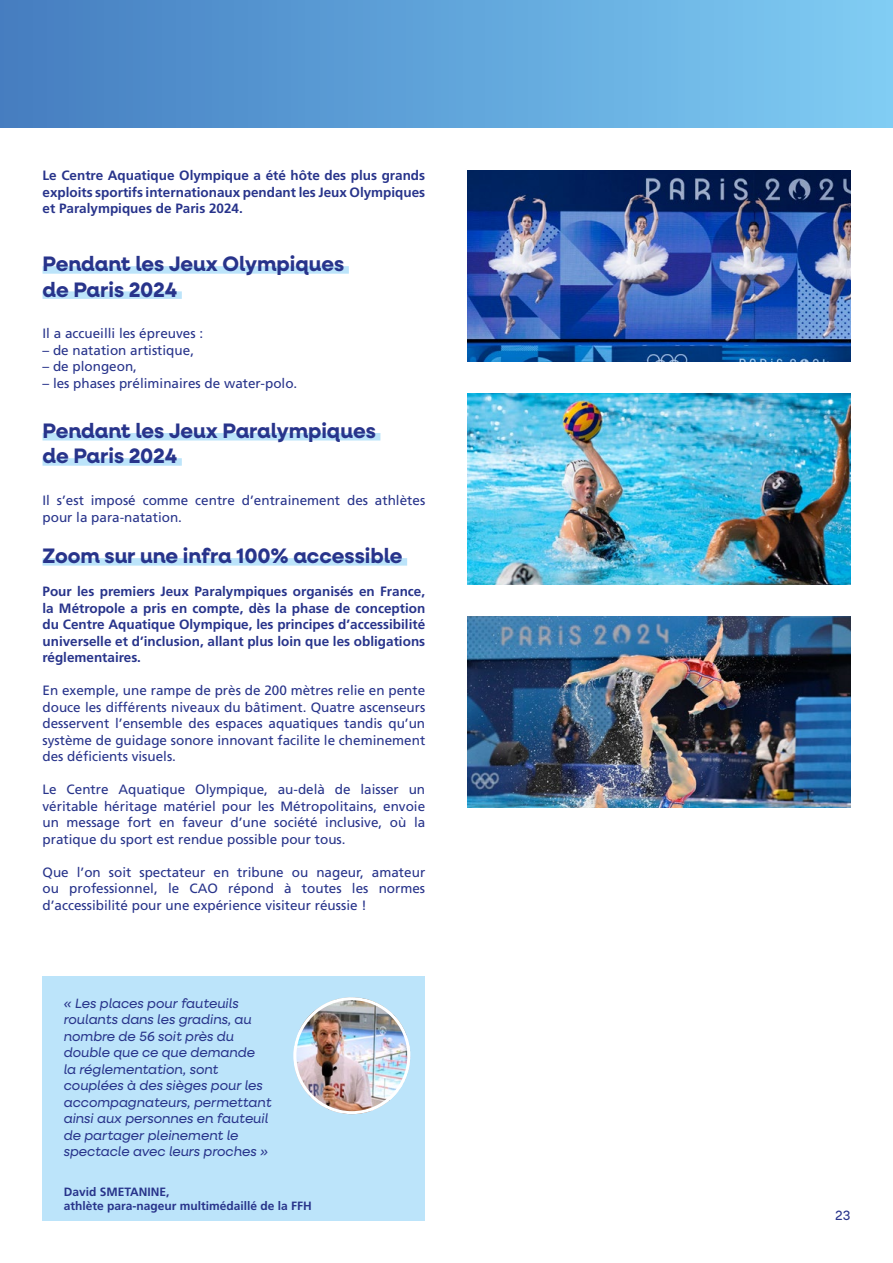
<style>
.page{position:relative;width:893px;height:1263px;background:#fff}
.page>*{position:absolute;margin:0;border:0;box-sizing:border-box;transform-origin:0 0}
.t1{font:700 21px/25.2px "Neulis Neue";color:#28348b}
.t2{font:13.5px/16.5px "Frutiger LT Pro";color:#28348b;text-align:justify}
.t3{font:700 13.5px/16.5px "Frutiger LT Pro";color:#28348b;text-align:justify}
.t4{font:italic 13.5px/16.5px "Neulis Neue";color:#28348b}
.t5{font:13.5px "Neulis Neue";color:#28348b}
.t6{font:700 12px/13.5px "Frutiger LT Pro";color:#28348b}
</style>
<div class="page">
<div style="left:43px;top:266px;width:306px;height:8px;background:#bce4fa"></div>
<div style="left:43px;top:291px;width:139px;height:8px;background:#bce4fa"></div>
<div style="left:43px;top:433px;width:337px;height:7px;background:#bce4fa"></div>
<div style="left:43px;top:458px;width:139px;height:8px;background:#bce4fa"></div>
<div style="left:43px;top:558px;width:364px;height:8px;background:#bce4fa"></div>
<img style="left:468px;top:393px;width:382px;height:192px">
<img style="left:468px;top:170px;width:382px;height:191px">
<img style="left:468px;top:617px;width:382px;height:191px">
<div style="left:43px;top:976px;width:382px;height:244px;background:#bce4fa"></div>
<img style="left:293px;top:997px;width:117px;height:117px;border-radius:58px">
<div style="left:293px;top:997px;width:117px;height:117px;border:3px solid #fff;border-radius:50%"></div>
<div style="left:0;top:0;width:893px;height:128px;background:linear-gradient(to right,#447dc0,#7fcdf4)"></div>
<p class="t3" style="left:43px;top:167px;width:384px">Le Centre Aquatique Olympique a été hôte des plus grands exploits sportifs internationaux pendant les Jeux Olympiques et Paralympiques de Paris 2024.</p>
<h1 class="t1" style="left:43px;top:251px;width:303px">Pendant les Jeux Olympiques de Paris 2024</h1>
<p class="t2" style="left:43px;top:325px;width:162px">Il a accueilli les épreuves :</p>
<p class="t2" style="left:43px;top:342px;width:153px">– de natation artistique,</p>
<p class="t2" style="left:43px;top:358px;width:96px">– de plongeon,</p>
<p class="t2" style="left:43px;top:375px;width:256px">– les phases préliminaires de water-polo.</p>
<h1 class="t1" style="left:43px;top:418px;width:335px">Pendant les Jeux Paralympiques de Paris 2024</h1>
<p class="t2" style="left:43px;top:492px;width:384px">Il s’est imposé comme centre d’entrainement des athlètes pour la para-natation.</p>
<h1 class="t1" style="left:43px;top:543px;width:361px">Zoom sur une infra 100% accessible</h1>
<p class="t3" style="left:43px;top:583px;width:384px">Pour les premiers Jeux Paralympiques organisés en France, la Métropole a pris en compte, dès la phase de conception du Centre Aquatique Olympique, les principes d’accessibilité universelle et d’inclusion, allant plus loin que les obligations réglementaires.</p>
<p class="t2" style="left:43px;top:682px;width:384px">En exemple, une rampe de près de 200 mètres relie en pente douce les différents niveaux du bâtiment. Quatre ascenseurs desservent l’ensemble des espaces aquatiques tandis qu’un système de guidage sonore innovant facilite le cheminement des déficients visuels.</p>
<p class="t2" style="left:43px;top:781px;width:384px">Le Centre Aquatique Olympique, au-delà de laisser un véritable héritage matériel pour les Métropolitains, envoie un message fort en faveur d’une société inclusive, où la pratique du sport est rendue possible pour tous.</p>
<p class="t2" style="left:43px;top:864px;width:384px">Que l’on soit spectateur en tribune ou nageur, amateur ou professionnel, le CAO répond à toutes les normes d’accessibilité pour une expérience visiteur réussie !</p>
<p class="t4" style="left:64px;top:994px;width:209px">« Les places pour fauteuils roulants dans les gradins, au nombre de 56 soit près du double que ce que demande<br>la réglementation, sont couplées à des sièges pour les accompagnateurs, permettant ainsi aux personnes en fauteuil de partager pleinement le spectacle avec leurs proches »</p>
<p class="t6" style="left:64px;top:1185px;width:250px">David SMETANINE,<br>athlète para-nageur multimédaillé de la FFH</p>
<p class="t5" style="left:835px;top:1206px;width:17px">23</p>
</div>
